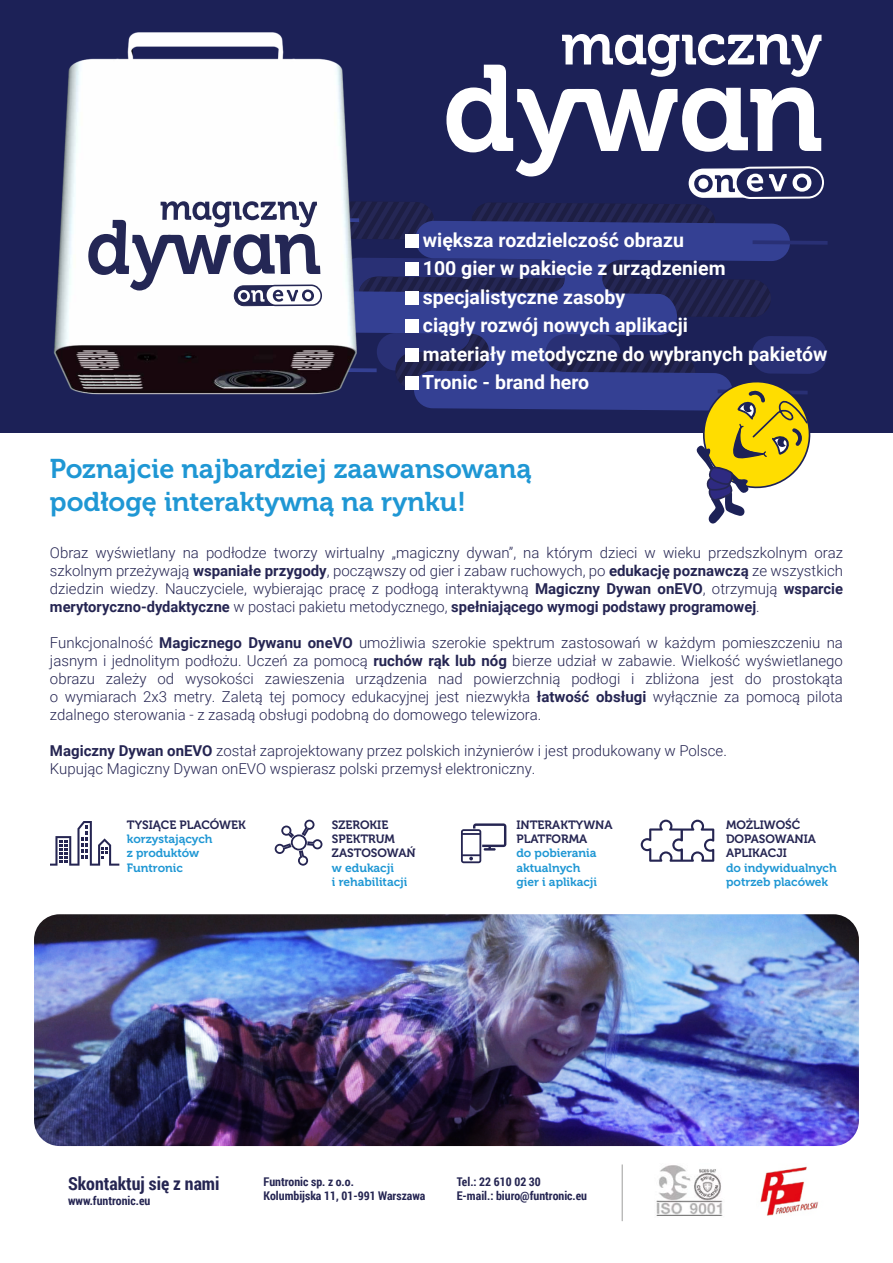
<style>
.page{position:relative;width:893px;height:1263px;background:#fff}
.page>*{position:absolute;margin:0;border:0;box-sizing:border-box;transform-origin:0 0}
.t1{font:27px/32.4px "Museo 700";color:#1f97d4}
.t2{font:700 19.5px/28.5px "Roboto";color:#fff}
.t3{font:700 18px "Roboto Condensed";color:#252552}
.t4{font:300 15px/18px "Roboto";color:#252552;text-align:justify}
.t5{font:12px/14.4px "Museo 700";color:#1f97d4}
.t6{font:700 12px/14.4px "Roboto Condensed";color:#252552}
.t7{font:12px/14.4px "Museo 700";color:#252552}
.s1{font-family:"Myriad Pro";font-weight:400}
.s2{font-weight:700}
</style>
<div class="page">
<div style="left:0;top:0;width:893px;height:432px;background:#1c2157"></div>
<img style="left:656px;top:1165px;width:67px;height:51px">
<img style="left:760px;top:1166px;width:58px;height:50px">
<hr style="left:622px;top:1164px;width:1px;height:57px;background:#9d9d9c">
<img style="left:53px;top:32px;width:226px;height:362px">
<svg style="left:50px;top:821px;width:69px;height:45px"></svg>
<svg style="left:275px;top:820px;width:47px;height:46px"></svg>
<svg style="left:461px;top:823px;width:45px;height:40px"></svg>
<svg style="left:641px;top:820px;width:73px;height:42px"></svg>
<svg style="left:88px;top:34px;width:740px;height:490px"></svg>
<div style="left:405px;top:234px;width:14px;height:14px;background:#fff"></div>
<div style="left:405px;top:263px;width:14px;height:13px;background:#fff"></div>
<div style="left:405px;top:291px;width:14px;height:14px;background:#fff"></div>
<div style="left:405px;top:320px;width:14px;height:13px;background:#fff"></div>
<div style="left:405px;top:348px;width:14px;height:14px;background:#fff"></div>
<div style="left:405px;top:377px;width:14px;height:13px;background:#fff"></div>
<img style="left:34px;top:914px;width:825px;height:232px">
<h2 class="t2" style="left:407px;top:225px;width:422px"><span class="s1">n</span> większa rozdzielczość obrazu<br><span class="s1">n</span> 100 gier w pakiecie z urządzeniem<br><span class="s1">n</span> specjalistyczne zasoby<br><span class="s1">n</span> ciągły rozwój nowych aplikacji<br><span class="s1">n</span> materiały metodyczne do wybranych pakietów <span class="s1">n</span> Tronic - brand hero</h2>
<h1 class="t1" style="left:50px;top:453px;width:483px">Poznajcie najbardziej zaawansowaną podłogę interaktywną na rynku!</h1>
<p class="t4" style="left:50px;top:543px;width:794px">Obraz wyświetlany na podłodze tworzy wirtualny „magiczny dywan”, na którym dzieci w wieku przedszkolnym oraz szkolnym przeżywają <span class="s2">wspaniałe przygody</span>, począwszy od gier i zabaw ruchowych, po <span class="s2">edukację poznawczą</span> ze wszystkich dziedzin wiedzy. Nauczyciele, wybierając pracę z podłogą interaktywną <span class="s2">Magiczny Dywan onEVO</span>, otrzymują <span class="s2">wsparcie merytoryczno-dydaktyczne</span> w postaci pakietu metodycznego, <span class="s2">spełniającego wymogi podstawy programowej</span>.</p>
<p class="t4" style="left:50px;top:633px;width:794px">Funkcjonalność <span class="s2">Magicznego Dywanu oneVO</span> umożliwia szerokie spektrum zastosowań w każdym pomieszczeniu na jasnym i jednolitym podłożu. Uczeń za pomocą <span class="s2">ruchów rąk lub nóg</span> bierze udział w zabawie. Wielkość wyświetlanego obrazu zależy od wysokości zawieszenia urządzenia nad powierzchnią podłogi i zbliżona jest do prostokąta o wymiarach 2x3 metry. Zaletą tej pomocy edukacyjnej jest niezwykła <span class="s2">łatwość obsługi</span> wyłącznie za pomocą pilota zdalnego sterowania - z zasadą obsługi podobną do domowego telewizora.</p>
<p class="t4" style="left:50px;top:741px;width:678px"><span class="s2">Magiczny Dywan onEVO</span> został zaprojektowany przez polskich inżynierów i jest produkowany w Polsce.<br>Kupując Magiczny Dywan onEVO wspierasz polski przemysł elektroniczny.</p>
<p class="t7" style="left:127px;top:817px;width:120px">TYSIĄCE PLACÓWEK</p>
<p class="t5" style="left:127px;top:832px;width:87px">korzystających z produktów<br>Funtronic</p>
<p class="t7" style="left:332px;top:817px;width:85px">SZEROKIE<br>SPEKTRUM<br>ZASTOSOWAŃ</p>
<p class="t5" style="left:332px;top:861px;width:77px">w edukacji<br>i rehabilitacji</p>
<p class="t7" style="left:516px;top:817px;width:98px">INTERAKTYWNA<br>PLATFORMA</p>
<p class="t5" style="left:516px;top:846px;width:82px">do pobierania aktualnych gier i aplikacji</p>
<p class="t7" style="left:726px;top:817px;width:91px">MOŻLIWOŚĆ<br>DOPASOWANIA<br>APLIKACJI</p>
<p class="t5" style="left:726px;top:861px;width:112px">do indywidualnych potrzeb placówek</p>
<p class="t3" style="left:68px;top:1171px;width:153px">Skontaktuj się z nami</p>
<p class="t6" style="left:68px;top:1193px;width:84px">www.funtronic.eu</p>
<p class="t6" style="left:264px;top:1174px;width:163px">Funtronic sp. z o.o.<br>Kolumbijska 11, 01-991 Warszawa</p>
<p class="t6" style="left:457px;top:1174px;width:132px">Tel.: 22 610 02 30<br>E-mail.: biuro@funtronic.eu</p>
</div>
